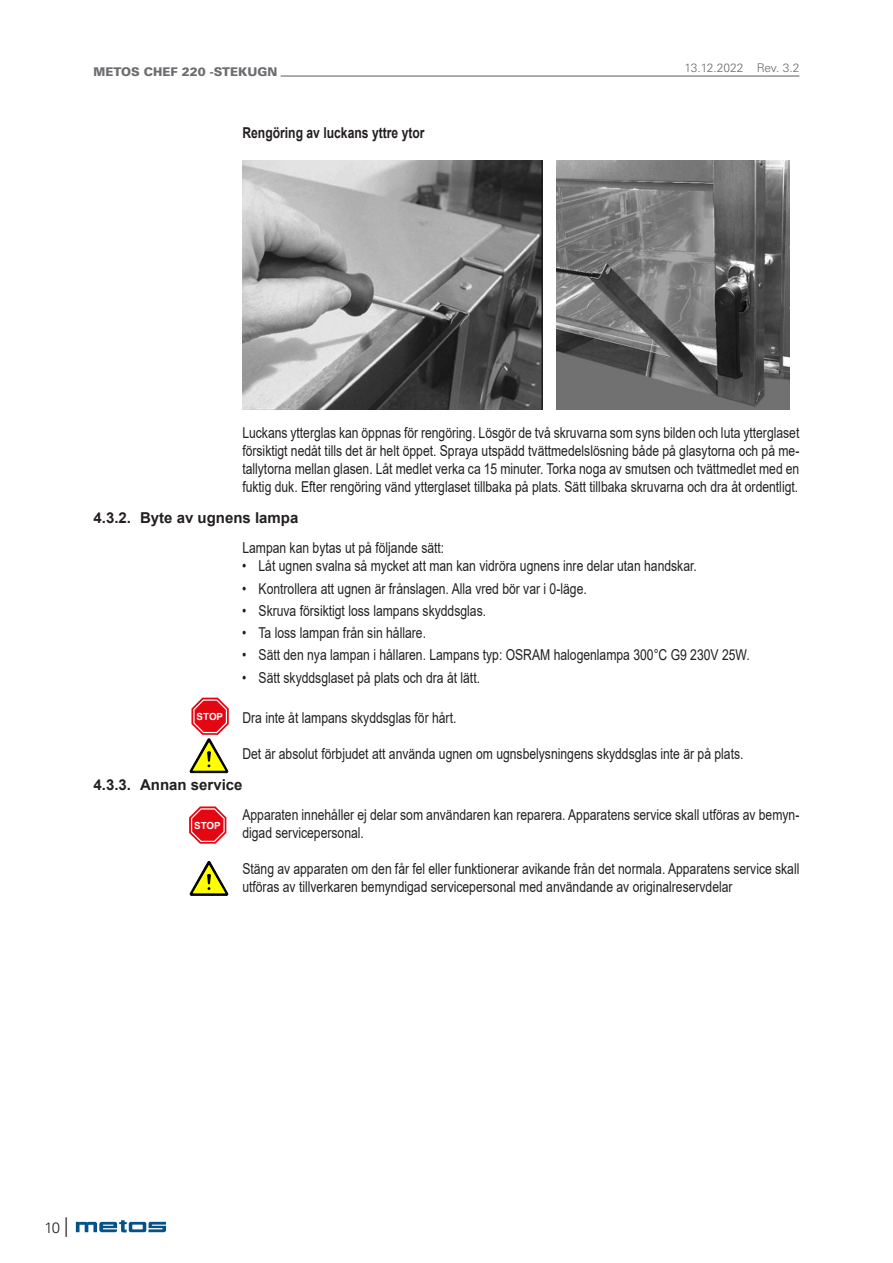
<style>
.page{position:relative;width:893px;height:1263px;background:#fff}
.page>*{position:absolute;margin:0;border:0;box-sizing:border-box;transform-origin:0 0}
.Body{font:15px/18px "Arial";color:#231f20;scale:.81 1}
.Body-2{font:700 15px "Arial";color:#231f20}
.Body-3{font:700 15px "Arial";color:#231f20;scale:.81 1}
.t1{font:300 15px "Univers LT Std";color:#231f20}
.t2{font:900 12px "Univers LT Std";color:#6c6d70}
.t3{font:300 12px "Univers LT Std";letter-spacing:-.02em;color:#6c6d70}
.t4{font:700 9.75px "Arial";color:#fff}
.s1{font-size:19.5px}
</style>
<div class="page">
<svg style="left:76px;top:1221px;width:90px;height:11px"></svg>
<hr style="left:281px;top:75px;width:518px;height:2px;background:#6c6d70">
<svg style="left:189px;top:698px;width:40px;height:75px"></svg>
<svg style="left:189px;top:806px;width:37px;height:38px"></svg>
<svg style="left:189px;top:861px;width:40px;height:35px"></svg>
<img style="left:242px;top:160px;width:300px;height:250px">
<img style="left:556px;top:160px;width:234px;height:250px">
<p class="t2" style="left:94px;top:65px;width:185px">METOS CHEF 220 -STEKUGN</p>
<p class="t3" style="left:685px;top:61px;width:116px">13.12.2022 Rev. 3.2</p>
<p class="Body-3" style="left:242px;top:123px;width:227px">Rengöring av luckans yttre ytor</p>
<p class="Body" style="left:242px;top:423px;width:689px;text-align:justify">Luckans ytterglas kan öppnas för rengöring. Lösgör de två skruvarna som syns bilden och luta ytterglaset försiktigt nedåt tills det är helt öppet. Spraya utspädd tvättmedelslösning både på glasytorna och på me&shy;tallytorna mellan glasen. Låt medlet verka ca 15 minuter. Torka noga av smutsen och tvättmedlet med en fuktig duk. Efter rengöring vänd ytterglaset tillbaka på plats. Sätt tillbaka skruvarna och dra åt ordentligt.</p>
<p class="Body-2" style="left:94px;top:507px;width:206px">4.3.2. Byte av ugnens lampa</p>
<p class="Body" style="left:242px;top:539px;width:251px">Lampan kan bytas ut på följande sätt:</p>
<p class="Body" style="left:242px;top:557px;width:563px">• Låt ugnen svalna så mycket att man kan vidröra ugnens inre delar utan handskar.</p>
<p class="Body" style="left:242px;top:579px;width:427px">• Kontrollera att ugnen är frånslagen. Alla vred bör var i 0-läge.</p>
<p class="Body" style="left:242px;top:601px;width:303px">• Skruva försiktigt loss lampans skyddsglas.</p>
<p class="Body" style="left:242px;top:624px;width:229px">• Ta loss lampan från sin hållare.</p>
<p class="Body" style="left:242px;top:646px;width:628px">• Sätt den nya lampan i hållaren. Lampans typ: OSRAM halogenlampa 300°C G9 230V 25W.</p>
<p class="Body" style="left:242px;top:668px;width:295px">• Sätt skyddsglaset på plats och dra åt lätt.</p>
<p class="Body" style="left:242px;top:708px;width:266px">Dra inte åt lampans skyddsglas för hårt.</p>
<p class="Body" style="left:242px;top:744px;width:620px">Det är absolut förbjudet att använda ugnen om ugnsbelysningens skyddsglas inte är på plats.</p>
<p class="Body-2" style="left:94px;top:774px;width:151px">4.3.3. Annan service</p>
<p class="Body" style="left:242px;top:806px;width:689px">Apparaten innehåller ej delar som användaren kan reparera. Apparatens service skall utföras av bemyn&shy;digad servicepersonal.</p>
<p class="Body" style="left:242px;top:860px;width:689px">Stäng av apparaten om den får fel eller funktionerar avikande från det normala. Apparatens service skall utföras av tillverkaren bemyndigad servicepersonal med användande av originalreservdelar</p>
<p class="t4" style="left:196px;top:710px;width:28px">STOP</p>
<p class="t4" style="left:194px;top:819px;width:28px">STOP</p>
<p class="t1" style="left:45px;top:1219px;width:25px">10 <span class="s1">|</span></p>
</div>
